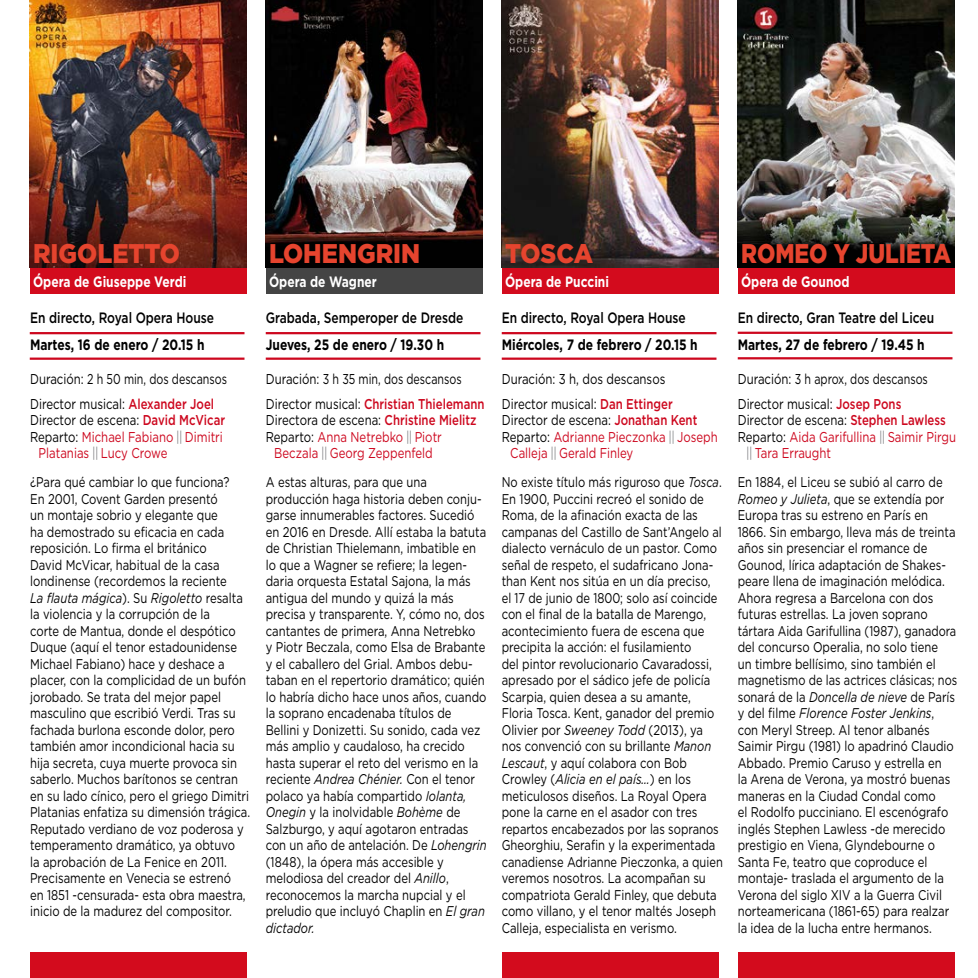
<style>
.page{position:relative;width:978px;height:978px;background:#fff}
.page>*{position:absolute;margin:0;border:0;box-sizing:border-box;transform-origin:0 0}
.t1{font:900 27px "Gotham";color:#e6442e;scale:.9 1}
.t2{font:900 27px "Gotham";color:#e6442e;scale:.82 1}
.t3{font:500 15px "Gotham";color:#000;scale:.8 1}
.t4{font:700 15px "Gotham";color:#000;scale:.8 1}
.t5{font:700 15px "Gotham";color:#fff;scale:.8 1}
.t6{font:14.25px/25px "Gotham";color:#000;scale:.8 1}
.t7{font:14.25px "Gotham";color:#cd071e;scale:.8 1}
.t8{font:14.1px/16.5px "Gotham";color:#000;scale:.8 1}
.t9{font:14.1px/16.5px "Gotham";color:#000;scale:.79 1}
.s1{font-weight:500;color:#cd071e}
.s2{color:#000}
.s3{color:#87888a}
.s4{font-style:italic}
</style>
<div class="page">
<img style="left:738px;top:0;width:217px;height:268px">
<div style="left:738px;top:268px;width:217px;height:25px;background:#d30b1d"></div>
<hr style="left:30px;top:332px;width:214px;height:2px;background:#cd071e">
<hr style="left:502px;top:332px;width:214px;height:2px;background:#cd071e">
<hr style="left:266px;top:332px;width:214px;height:2px;background:#cd071e">
<hr style="left:738px;top:332px;width:214px;height:2px;background:#cd071e">
<hr style="left:30px;top:358px;width:214px;height:2px;background:#cd071e">
<hr style="left:502px;top:358px;width:214px;height:2px;background:#cd071e">
<hr style="left:266px;top:358px;width:214px;height:2px;background:#cd071e">
<hr style="left:738px;top:357px;width:214px;height:2px;background:#cd071e">
<img style="left:30px;top:0;width:217px;height:268px">
<div style="left:30px;top:268px;width:217px;height:25px;background:#d30b1d"></div>
<img style="left:266px;top:0;width:217px;height:268px">
<div style="left:266px;top:268px;width:217px;height:25px;background:#444"></div>
<img style="left:502px;top:0;width:217px;height:268px">
<div style="left:502px;top:268px;width:217px;height:25px;background:#d30b1d"></div>
<div style="left:30px;top:952px;width:217px;height:26px;background:#d30b1d"></div>
<div style="left:502px;top:952px;width:217px;height:26px;background:#d30b1d"></div>
<div style="left:738px;top:952px;width:217px;height:26px;background:#d30b1d"></div>
<h1 class="t1" style="left:33px;top:237px;width:165px">RIGOLETTO</h1>
<p class="t5" style="left:33px;top:273px;width:193px">Ópera de Giuseppe Verdi</p>
<p class="t3" style="left:30px;top:309px;width:232px">En directo, Royal Opera House</p>
<p class="t4" style="left:30px;top:336px;width:220px">Martes, 16 de enero / 20.15 h</p>
<p class="t6" style="left:30px;top:366px;width:248px">Duración: 2 h 50 min, dos descansos<br>Director musical: <span class="s1">Alexander Joel</span></p>
<p class="t6" style="left:30px;top:407px;width:245px">Director de escena: <span class="s1">David McVicar</span></p>
<p class="t7" style="left:30px;top:429px;width:242px"><span class="s2">Reparto:</span> Michael Fabiano <span class="s3">||</span> Dimitri</p>
<p class="t7" style="left:39px;top:445px;width:163px">Platanias <span class="s3">||</span> Lucy Crowe</p>
<p class="t8" style="left:30px;top:474px;width:277px">¿Para qué cambiar lo que funciona?<br>En 2001, Covent Garden presentó<br>un montaje sobrio y elegante que<br>ha demostrado su eficacia en cada reposición. Lo firma el británico<br>David McVicar, habitual de la casa londinense (recordemos la reciente<br><span class="s4">La flauta mágica</span>). Su <span class="s4">Rigoletto</span> resalta la violencia y la corrupción de la<br>corte de Mantua, donde el despótico Duque (aquí el tenor estadounidense Michael Fabiano) hace y deshace a placer, con la complicidad de un bufón jorobado. Se trata del mejor papel masculino que escribió Verdi. Tras su fachada burlona esconde dolor, pero también amor incondicional hacia su hija secreta, cuya muerte provoca sin saberlo. Muchos barítonos se centran en su lado cínico, pero el griego Dimitri Platanias enfatiza su dimensión trágica.<br>Reputado verdiano de voz poderosa y temperamento dramático, ya obtuvo<br>la aprobación de La Fenice en 2011.<br>Precisamente en Venecia se estrenó<br>en 1851 -censurada- esta obra maestra, inicio de la madurez del compositor.</p>
<h1 class="t1" style="left:269px;top:237px;width:169px">LOHENGRIN</h1>
<p class="t5" style="left:269px;top:273px;width:136px">Ópera de Wagner</p>
<p class="t3" style="left:266px;top:309px;width:249px">Grabada, Semperoper de Dresde</p>
<p class="t4" style="left:266px;top:336px;width:225px">Jueves, 25 de enero / 19.30 h</p>
<p class="t6" style="left:266px;top:366px;width:275px">Duración: 3 h 35 min, dos descansos<br>Director musical: <span class="s1">Christian Thielemann</span></p>
<p class="t6" style="left:266px;top:407px;width:265px">Directora de escena: <span class="s1">Christine Mielitz</span></p>
<p class="t7" style="left:266px;top:429px;width:222px"><span class="s2">Reparto:</span> Anna Netrebko <span class="s3">||</span> Piotr</p>
<p class="t7" style="left:274px;top:445px;width:200px">Beczala <span class="s3">||</span> Georg Zeppenfeld</p>
<p class="t8" style="left:266px;top:474px;width:278px">A estas alturas, para que una producción haga historia deben conju&shy;garse innumerables factores. Sucedió en 2016 en Dresde. Allí estaba la batuta de Christian Thielemann, imbatible en lo que a Wagner se refiere; la legen&shy;daria orquesta Estatal Sajona, la más antigua del mundo y quizá la más precisa y transparente. Y, cómo no, dos cantantes de primera, Anna Netrebko<br>y Piotr Beczala, como Elsa de Brabante y el caballero del Grial. Ambos debu&shy;taban en el repertorio dramático; quién lo habría dicho hace unos años, cuando la soprano encadenaba títulos de Bellini y Donizetti. Su sonido, cada vez más amplio y caudaloso, ha crecido hasta superar el reto del verismo en la reciente <span class="s4">Andrea Chénier.</span> Con el tenor polaco ya había compartido <span class="s4">Iolanta, Onegin</span> y la inolvidable <span class="s4">Bohème</span> de Salzburgo, y aquí agotaron entradas con un año de antelación. De <span class="s4">Lohengrin </span>(1848), la ópera más accesible y melodiosa del creador del <span class="s4">Anillo</span>, reconocemos la marcha nupcial y el preludio que incluyó Chaplin en <span class="s4">El gran dictador.</span></p>
<h1 class="t1" style="left:505px;top:237px;width:99px">TOSCA</h1>
<p class="t5" style="left:505px;top:273px;width:131px">Ópera de Puccini</p>
<p class="t3" style="left:502px;top:309px;width:232px">En directo, Royal Opera House</p>
<p class="t4" style="left:502px;top:336px;width:246px">M iércoles, 7 de febrero / 20.15 h</p>
<p class="t6" style="left:502px;top:366px;width:215px">Duración: 3 h, dos descansos<br>Director musical: <span class="s1">Dan Ettinger</span></p>
<p class="t6" style="left:502px;top:407px;width:246px">Director de escena: <span class="s1">Jonathan Kent</span></p>
<p class="t7" style="left:502px;top:429px;width:272px"><span class="s2">Reparto:</span> Adrianne Pieczonka <span class="s3">||</span> Joseph</p>
<p class="t7" style="left:510px;top:445px;width:155px">Calleja <span class="s3">||</span> Gerald Finley</p>
<p class="t9" style="left:502px;top:474px;width:281px">No existe título más riguroso que <span class="s4">Tosca</span>.<br>En 1900, Puccini recreó el sonido de Roma, de la afinación exacta de las campanas del Castillo de Sant’Angelo al dialecto vernáculo de un pastor. Como señal de respeto, el sudafricano Jona&shy;than Kent nos sitúa en un día preciso, el 17 de junio de 1800; solo así coincide con el final de la batalla de Marengo, acontecimiento fuera de escena que precipita la acción: el fusilamiento<br>del pintor revolucionario Cavaradossi, apresado por el sádico jefe de policía Scarpia, quien desea a su amante, Floria Tosca. Kent, ganador del premio Olivier por <span class="s4">Sweeney Todd</span> (2013), ya nos convenció con su brillante <span class="s4">Manon Lescaut</span>, y aquí colabora con Bob Crowley (<span class="s4">Alicia en el país…</span>) en los meticulosos diseños. La Royal Opera pone la carne en el asador con tres repartos encabezados por las sopranos Gheorghiu, Serafin y la experimentada canadiense Adrianne Pieczonka, a quien veremos nosotros. La acompañan su compatriota Gerald Finley, que debuta como villano, y el tenor maltés Joseph Calleja, especialista en verismo.</p>
<h1 class="t2" style="left:741px;top:237px;width:258px">ROMEO Y JULIETA</h1>
<p class="t5" style="left:741px;top:273px;width:137px">Ópera de Gounod</p>
<p class="t3" style="left:738px;top:309px;width:247px">En directo, Gran Teatre del Liceu</p>
<p class="t4" style="left:738px;top:336px;width:235px">Martes, 27 de febrero / 19.45 h</p>
<p class="t6" style="left:738px;top:366px;width:239px">Duración: 3 h aprox, dos descansos<br>Director musical: <span class="s1">Josep Pons</span></p>
<p class="t6" style="left:738px;top:407px;width:262px">Director de escena: <span class="s1">Stephen Lawless</span></p>
<p class="t7" style="left:738px;top:429px;width:274px"><span class="s2">Reparto:</span> Aida Garifullina <span class="s3">||</span> Saimir Pirgu</p>
<p class="t7" style="left:746px;top:445px;width:108px"><span class="s3">||</span> Tara Erraught</p>
<p class="t8" style="left:738px;top:474px;width:276px">En 1884, el Liceu se subió al carro de <span class="s4">Romeo y Julieta</span>, que se extendía por Europa tras su estreno en París en 1866. Sin embargo, lleva más de treinta años sin presenciar el romance de Gounod, lírica adaptación de Shakes&shy;peare llena de imaginación melódica.<br>Ahora regresa a Barcelona con dos futuras estrellas. La joven soprano tártara Aida Garifullina (1987), ganadora del concurso Operalia, no solo tiene<br>un timbre bellísimo, sino también el magnetismo de las actrices clásicas; nos sonará de la <span class="s4">Doncella de nieve</span> de París y del filme <span class="s4">Florence Foster Jenkins</span>, con Meryl Streep. Al tenor albanés Saimir Pirgu (1981) lo apadrinó Claudio Abbado. Premio Caruso y estrella en<br>la Arena de Verona, ya mostró buenas maneras en la Ciudad Condal como<br>el Rodolfo pucciniano. El escenógrafo inglés Stephen Lawless -de merecido prestigio en Viena, Glyndebourne o Santa Fe, teatro que coproduce el montaje- traslada el argumento de la Verona del siglo XIV a la Guerra Civil norteamericana (1861-65) para realzar la idea de la lucha entre hermanos.</p>
</div>
